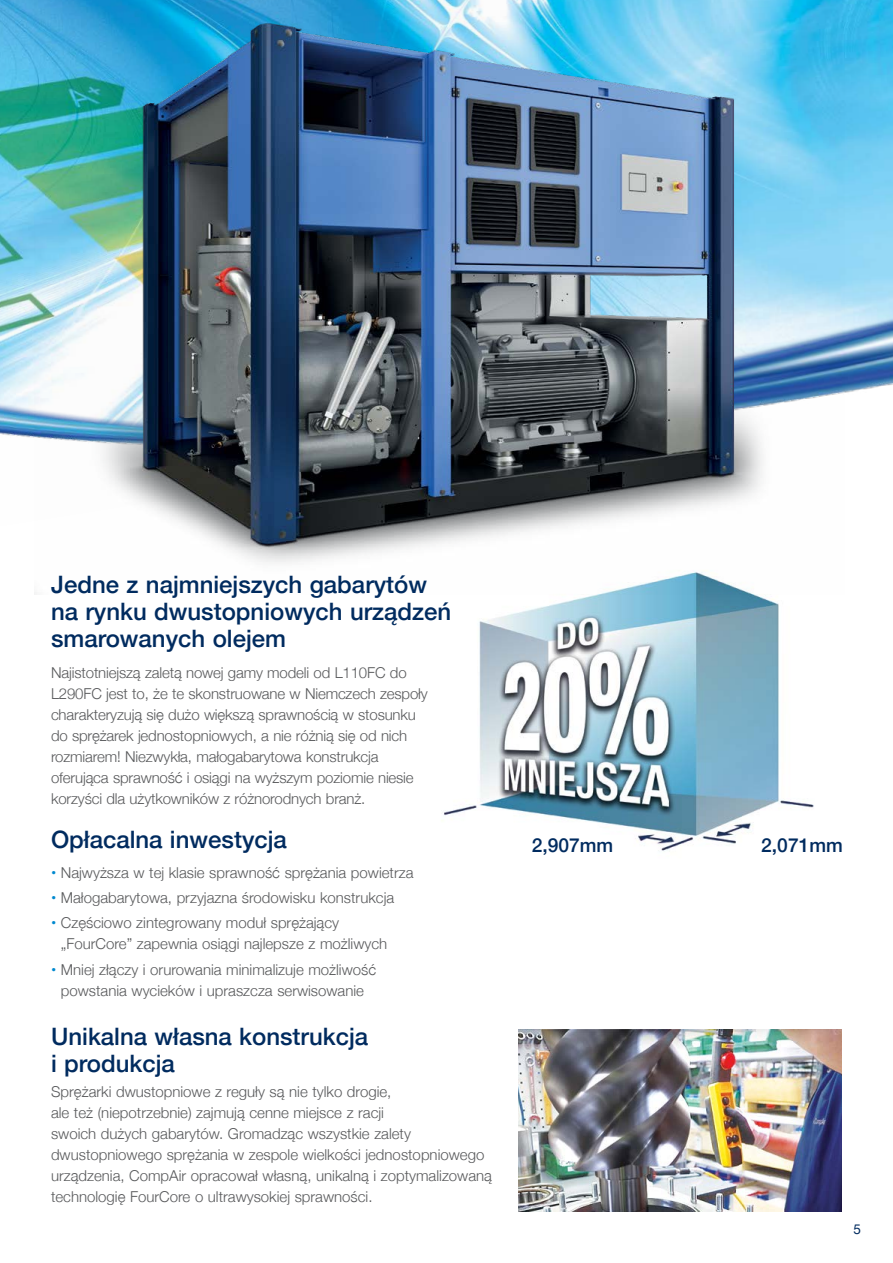
<style>
.page{position:relative;width:893px;height:1263px;background:#fff}
.page>*{position:absolute;margin:0;border:0;box-sizing:border-box;transform-origin:0 0}
.t1{font:500 24px/27px "Helvetica Neue";color:#002b5f}
.t2{font:500 19.2px "Helvetica Neue";color:#002b5f}
.t3{font:300 15px/21px "Helvetica Neue";color:#58595b}
.t4{font:13.5px "Helvetica Neue";color:#002b5f}
.s1{font-weight:700;color:#0089cf}
</style>
<div class="page">
<img style="left:0;top:0;width:893px;height:310px">
<img style="left:0;top:313px;width:893px;height:125px">
<img style="left:442px;top:595px;width:372px;height:256px">
<img style="left:34px;top:0;width:810px;height:595px">
<img style="left:519px;top:1029px;width:323px;height:183px">
<h1 class="t1" style="left:51px;top:569px;width:402px">Jedne z najmniejszych gabarytów na rynku dwustopniowych urządzeń smarowanych olejem</h1>
<p class="t3" style="left:51px;top:661px;width:378px">Najistotniejszą zaletą nowej gamy modeli od L110FC do L290FC jest to, że te skonstruowane w Niemczech zespoły charakteryzują się dużo większą sprawnością w stosunku do sprężarek jednostopniowych, a nie różnią się od nich rozmiarem! Niezwykła, małogabarytowa konstrukcja oferująca sprawność i osiągi na wyższym poziomie niesie korzyści dla użytkowników z różnorodnych branż.</p>
<h1 class="t1" style="left:51px;top:824px;width:237px">Opłacalna inwestycja</h1>
<p class="t3" style="left:51px;top:861px;width:364px"><span class="s1">•</span> Najwyższa w tej klasie sprawność sprężania powietrza</p>
<p class="t3" style="left:51px;top:886px;width:345px"><span class="s1">•</span> Małogabarytowa, przyjazna środowisku konstrukcja</p>
<p class="t3" style="left:61px;top:911px;width:328px;text-indent:-10px"><span class="s1">•</span> Częściowo zintegrowany moduł sprężający „FourCore” zapewnia osiągi najlepsze z możliwych</p>
<p class="t3" style="left:51px;top:958px;width:327px;text-align:center"><span class="s1">•</span> Mniej złączy i orurowania minimalizuje możliwość powstania wycieków i upraszcza serwisowanie</p>
<h1 class="t1" style="left:51px;top:1021px;width:319px">Unikalna własna konstrukcja i produkcja</h1>
<p class="t3" style="left:51px;top:1080px;width:442px">Sprężarki dwustopniowe z reguły są nie tylko drogie,<br>ale też (niepotrzebnie) zajmują cenne miejsce z racji<br>swoich dużych gabarytów. Gromadząc wszystkie zalety dwustopniowego sprężania w zespole wielkości jednostopniowego urządzenia, CompAir opracował własną, unikalną i zoptymalizowaną technologię FourCore o ultrawysokiej sprawności.</p>
<p class="t2" style="left:532px;top:830px;width:83px">2,907mm</p>
<p class="t2" style="left:761px;top:830px;width:83px">2,071mm</p>
<p class="t4" style="left:854px;top:1219px;width:9px">5</p>
</div>
